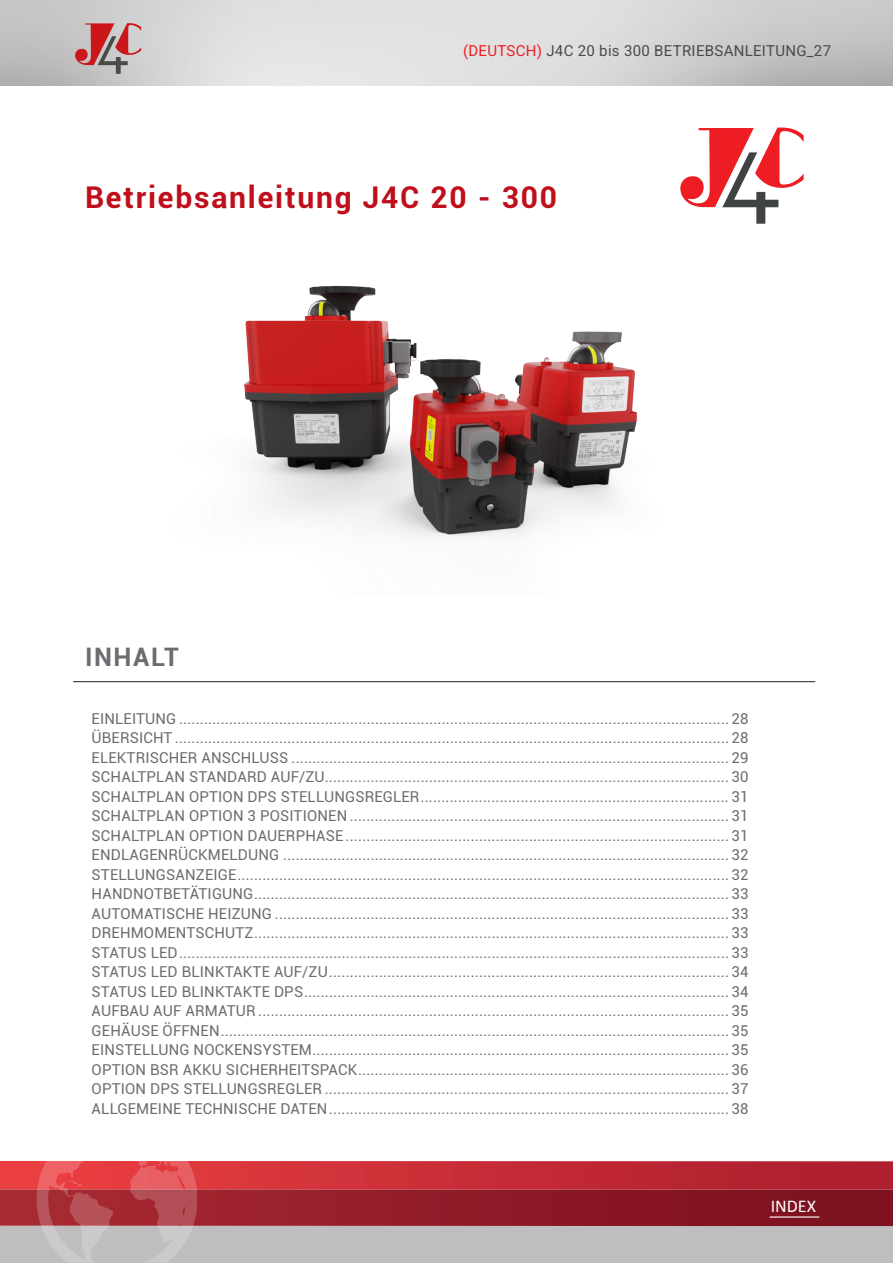
<style>
.page{position:relative;width:893px;height:1263px;background:#fff}
.page>*{position:absolute;margin:0;border:0;box-sizing:border-box;transform-origin:0 0}
.t1{font:700 30px "Roboto";letter-spacing:.06em;color:#bf0f1a}
.t2{font:700 25.5px "Roboto";letter-spacing:.06em;color:#6c6d70}
.t3{font:18px "Calibri";color:#fff}
.t4{font:15px "Roboto";letter-spacing:.01em;color:#6c6d70}
.t5{font:15px "Roboto";letter-spacing:.02em;color:#4a4a4a}
.s1{color:#ee1d23}
</style>
<div class="page">
<svg style="left:0;top:1160px;width:893px;height:103px;background:#b46067"></svg>
<hr style="left:770px;top:1216px;width:49px;height:1px;background:#fff">
<svg style="left:75px;top:23px;width:66px;height:51px;background:#bf898a"></svg>
<hr style="left:73px;top:681px;width:742px;height:1px;background:#231f20">
<svg style="left:680px;top:128px;width:124px;height:96px"></svg>
<img style="left:244px;top:285px;width:393px;height:252px">
<p class="t5" style="left:463px;top:40px;width:370px"><span class="s1">(DEUTSCH)</span> J4C 20 bis 300 BETRIEBSANLEITUNG_27</p>
<p class="t1" style="left:85px;top:177px;width:474px">Betriebsanleitung J4C 20 - 300</p>
<p class="t2" style="left:85px;top:638px;width:95px">INHALT</p>
<p class="t4" style="left:92px;top:708px;width:659px">EINLEITUNG .................................................................................................................................... 28</p>
<p class="t4" style="left:92px;top:727px;width:659px">ÜBERSICHT ..................................................................................................................................... 28</p>
<p class="t4" style="left:92px;top:747px;width:659px">ELEKTRISCHER ANSCHLUSS ......................................................................................................... 29</p>
<p class="t4" style="left:92px;top:766px;width:659px">SCHALTPLAN STANDARD AUF/ZU................................................................................................. 30</p>
<p class="t4" style="left:92px;top:786px;width:659px">SCHALTPLAN OPTION DPS STELLUNGSREGLER.......................................................................... 31</p>
<p class="t4" style="left:92px;top:805px;width:659px">SCHALTPLAN OPTION 3 POSITIONEN ........................................................................................... 31</p>
<p class="t4" style="left:92px;top:825px;width:659px">SCHALTPLAN OPTION DAUERPHASE ............................................................................................ 31</p>
<p class="t4" style="left:92px;top:844px;width:659px">ENDLAGENRÜCKMELDUNG ........................................................................................................... 32</p>
<p class="t4" style="left:92px;top:864px;width:659px">STELLUNGSANZEIGE...................................................................................................................... 32</p>
<p class="t4" style="left:92px;top:883px;width:659px">HANDNOTBETÄTIGUNG.................................................................................................................. 33</p>
<p class="t4" style="left:92px;top:903px;width:659px">AUTOMATISCHE HEIZUNG ............................................................................................................. 33</p>
<p class="t4" style="left:92px;top:922px;width:659px">DREHMOMENTSCHUTZ.................................................................................................................. 33</p>
<p class="t4" style="left:92px;top:942px;width:659px">STATUS LED.................................................................................................................................... 33</p>
<p class="t4" style="left:92px;top:961px;width:659px">STATUS LED BLINKTAKTE AUF/ZU................................................................................................ 34</p>
<p class="t4" style="left:92px;top:981px;width:659px">STATUS LED BLINKTAKTE DPS...................................................................................................... 34</p>
<p class="t4" style="left:92px;top:1000px;width:659px">AUFBAU AUF ARMATUR ................................................................................................................. 35</p>
<p class="t4" style="left:92px;top:1020px;width:659px">GEHÄUSE ÖFFNEN.......................................................................................................................... 35</p>
<p class="t4" style="left:92px;top:1039px;width:659px">EINSTELLUNG NOCKENSYSTEM.................................................................................................... 35</p>
<p class="t4" style="left:92px;top:1059px;width:659px">OPTION BSR AKKU SICHERHEITSPACK......................................................................................... 36</p>
<p class="t4" style="left:92px;top:1078px;width:659px">OPTION DPS STELLUNGSREGLER ................................................................................................. 37</p>
<p class="t4" style="left:92px;top:1098px;width:659px">ALLGEMEINE TECHNISCHE DATEN................................................................................................ 38</p>
<p class="t3" style="left:771px;top:1194px;width:47px">INDEX</p>
</div>
